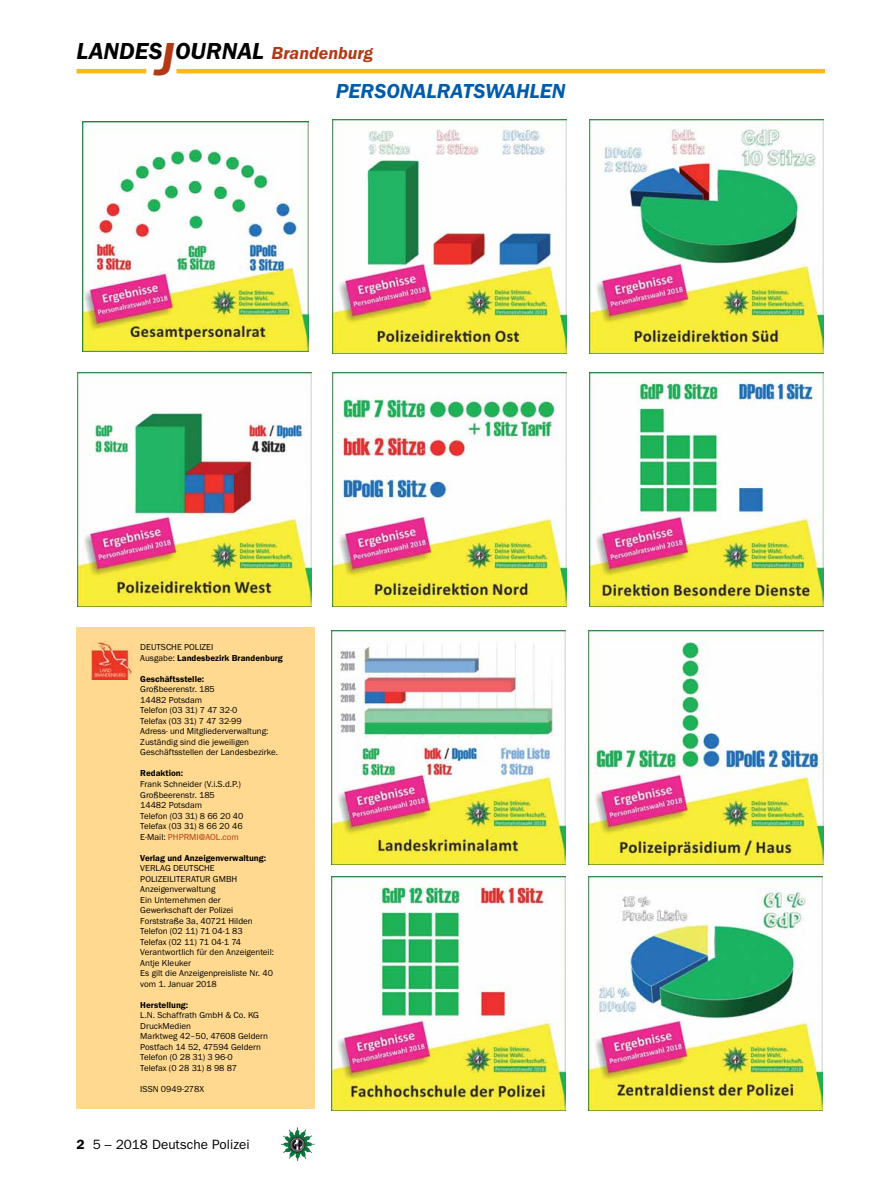
<style>
.page{position:relative;width:893px;height:1191px;background:#fff}
.page>*{position:absolute;margin:0;border:0;box-sizing:border-box;transform-origin:0 0}
.t1{font:italic 600 24px "Franklin Gothic Itc T";color:#000}
.t2{font:italic 600 21px "Franklin Gothic Itc T";letter-spacing:.02em;color:#005baa}
.t3{font:13.5px "Franklin Gothic";color:#000}
.t4{font:9px/10.5px "Franklin Gothic Itc T";color:#000}
.t5{font:600 9px "Franklin Gothic Itc T";color:#000}
.s1{font-size:48px;color:#b33916}
.s2{font-size:18px;color:#b33916}
.s3{font-weight:600}
.s4{color:#b33916}
</style>
<div class="page">
<hr style="left:77px;top:69px;width:69px;height:4px;background:#fdb913">
<hr style="left:176px;top:69px;width:649px;height:4px;background:#fdb913">
<img style="left:281px;top:1128px;width:16px;height:24px">
<div style="left:77px;top:627px;width:238px;height:482px;background:#ffd990"></div>
<img style="left:90px;top:642px;width:42px;height:37px">
<img style="left:83px;top:121px;width:225px;height:231px">
<img style="left:77px;top:373px;width:235px;height:233px">
<img style="left:332px;top:120px;width:235px;height:234px">
<img style="left:589px;top:120px;width:235px;height:234px">
<img style="left:332px;top:373px;width:235px;height:233px">
<img style="left:589px;top:373px;width:235px;height:233px">
<img style="left:331px;top:630px;width:235px;height:234px">
<img style="left:589px;top:630px;width:234px;height:234px">
<img style="left:331px;top:877px;width:234px;height:233px">
<img style="left:588px;top:877px;width:235px;height:233px">
<h1 class="t1" style="left:77px;top:37px;width:298px">LANDES<span class="s1">J</span>OURNAL <span class="s2">BRANDENBURG</span></h1>
<h2 class="t2" style="left:336px;top:79px;width:14px">PERSONALRA</h2>
<h2 class="t2" style="left:463px;top:79px;width:80px">TSWAHLEN</h2>
<p class="t4" style="left:140px;top:642px;width:144px">DEUTSCHE POLIZEI<br>Ausgabe: <span class="s3">Landesbezirk Brandenburg</span></p>
<p class="t5" style="left:140px;top:673px;width:65px">Geschäftsstelle:</p>
<p class="t4" style="left:140px;top:684px;width:139px">Großbeerenstr. 185<br>14482 Potsdam<br>Telefon (03 31) 7 47 32-0<br>Telefax (03 31) 7 47 32-99<br>Adress- und Mitgliederverwaltung:<br>Zuständig sind die jeweiligen<br>Geschäftsstellen der Landesbezirke.</p>
<p class="t5" style="left:140px;top:768px;width:44px">Redaktion:</p>
<p class="t4" style="left:140px;top:778px;width:105px">Frank Schneider (V.i.S.d.P.)<br>Großbeerenstr. 185<br>14482 Potsdam<br>Telefon (03 31) 8 66 20 40<br>Telefax (03 31) 8 66 20 46<br>E-Mail: <span class="s4">PHPRMI@AOL.com</span></p>
<p class="t5" style="left:140px;top:852px;width:127px">Verlag und Anzeigenverwaltung:</p>
<p class="t4" style="left:140px;top:862px;width:135px">VERLAG DEUTSCHE<br>POLIZEILITERATUR GMBH<br>Anzeigenverwaltung<br>Ein Unternehmen der<br>Gewerkschaft der Polizei<br>Forststraße 3a, 40721 Hilden<br>Telefon (02 11) 71 04-1 83<br>Telefax (02 11) 71 04-1 74<br>Verantwortlich für den Anzeigenteil:<br>Antje Kleuker<br>Es gilt die Anzeigenpreisliste Nr. 40 vom 1. Januar 2018</p>
<p class="t5" style="left:140px;top:999px;width:50px">Herstellung:</p>
<p class="t4" style="left:140px;top:1009px;width:129px">L.N. Schaffrath GmbH &amp; Co. KG<br>DruckMedien<br>Marktweg 42–50, 47608 Geldern<br>Postfach 14 52, 47594 Geldern<br>Telefon (0 28 31) 3 96-0<br>Telefax (0 28 31) 8 98 87</p>
<p class="t4" style="left:140px;top:1083px;width:65px">ISSN 0949-278X</p>
<h3 class="t3" style="left:77px;top:1136px;width:175px"><span class="s3">2</span> 5 – 2018 Deutsche Polizei</h3>
</div>
